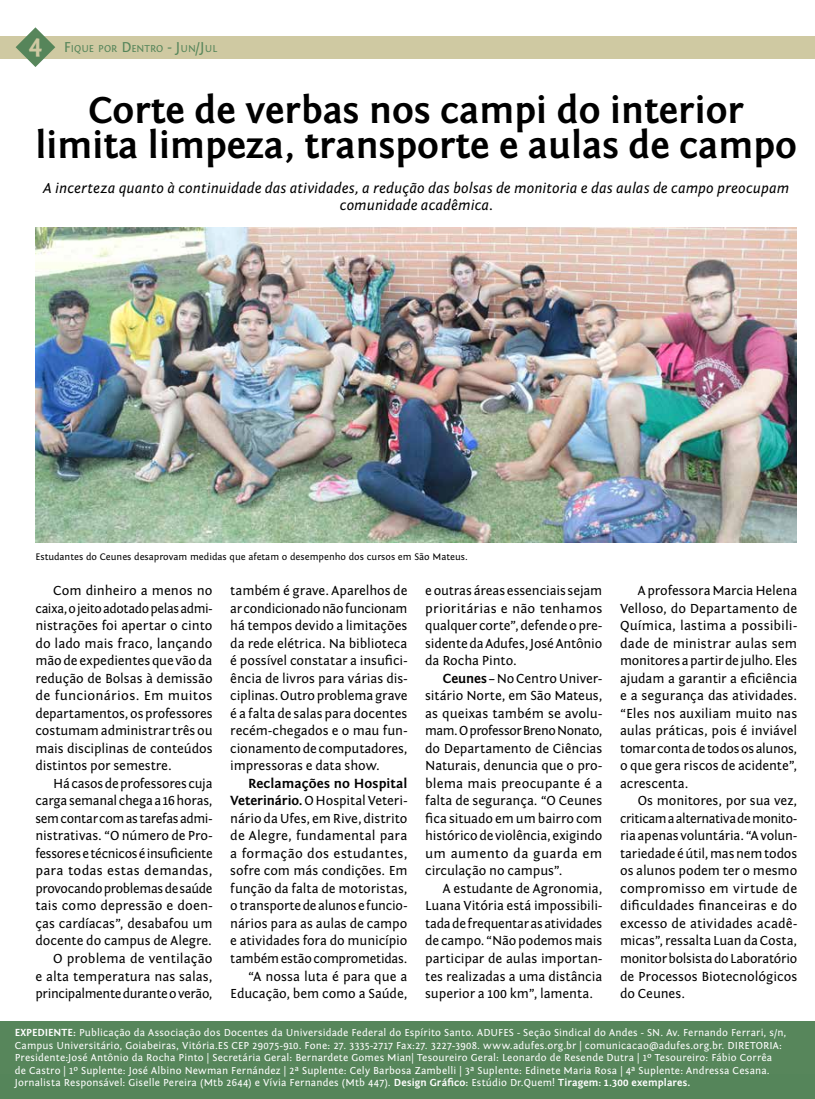
<style>
.page{position:relative;width:815px;height:1099px;background:#fff}
.page>*{position:absolute;margin:0;border:0;box-sizing:border-box;transform-origin:0 0}
.t1{font:700 38.75px/35px "Fontin Sans";color:#000;text-align:center}
.t2{font:italic 15px/17.5px "Fontin Sans";letter-spacing:.01em;color:#000;text-align:center}
.t3{font:13.75px/17.5px "Fontin Sans";letter-spacing:-.005em;color:#000;text-align:justify}
.t4{font:10.62px/12.5px "Fontin Sans";letter-spacing:.015em;color:#fff}
.t5{font:10.5px "Fontin Sans Small Caps";color:#55855a}
.t6{font:10px "Fontin Sans";color:#000}
.s1{font-family:"Fontin Sans";font-weight:700;font-size:26.25px;color:#cfc9a2}
.s2{font-size:15px}
.s3{font-weight:700}
</style>
<div class="page">
<div style="left:0;top:36px;width:815px;height:22px;background:#cfc9a2"></div>
<svg style="left:16px;top:27px;width:39px;height:40px"></svg>
<div style="left:0;top:1020px;width:815px;height:78px;background:#55855a"></div>
<img style="left:35px;top:228px;width:762px;height:314px">
<p class="t5" style="left:29px;top:43px;width:190px"><span class="s1">4</span> <span class="s2">F</span>IQUE POR <span class="s2">D</span>ENTRO <span class="s2">- J</span>UN<span class="s2">/J</span>UL</p>
<h1 class="t1" style="left:35px;top:93px;width:763px">Corte de verbas nos campi do interior limita limpeza, transporte e aulas de campo</h1>
<p class="t2" style="left:43px;top:179px;width:747px">A incerteza quanto à continuidade das atividades, a redução das bolsas de monitoria e das aulas de campo preocupam comunidade acadêmica.</p>
<p class="t6" style="left:35px;top:551px;width:434px">Estudantes do Ceunes desaprovam medidas que afetam o desempenho dos cursos em São Mateus.</p>
<p class="t3" style="left:35px;top:582px;width:179px;text-indent:18px">Com dinheiro a menos no caixa, o jeito adotado pelas admi&shy;nistrações foi apertar o cinto do lado mais fraco, lançando mão de expedientes que vão da redução de Bolsas à demissão de funcionários. Em muitos departamentos, os professores costumam administrar três ou mais disciplinas de conteúdos distintos por semestre.</p>
<p class="t3" style="left:35px;top:774px;width:179px;text-align:right">Há casos de professores cuja carga semanal chega a 16 horas, sem contar com as tarefas admi&shy;nistrativas. “O número de Pro&shy;fessores e técnicos é insuficiente para todas estas demandas, provocando problemas de saúde tais como depressão e doen&shy;ças cardíacas”, desabafou um docente do campus de Alegre.<br>O problema de ventilação<br>e alta temperatura nas salas, principalmente durante o verão,</p>
<p class="t3" style="left:230px;top:582px;width:179px">também é grave. Aparelhos de ar condicionado não funcionam há tempos devido a limitações da rede elétrica. Na biblioteca é possível constatar a insufici&shy;ência de livros para várias dis&shy;ciplinas. Outro problema grave é a falta de salas para docentes recém-chegados e o mau fun&shy;cionamento de computadores, impressoras e data show.</p>
<p class="t3" style="left:230px;top:774px;width:179px;text-align:right"><span class="s3">Reclamações no Hospital<br>Veterinário.</span> O Hospital Veteri&shy;nário da Ufes, em Rive, distrito de Alegre, fundamental para a formação dos estudantes, sofre com más condições. Em função da falta de motoristas, o transporte de alunos e funcio&shy;nários para as aulas de campo e atividades fora do município também estão comprometidas. “A nossa luta é para que a<br>Educação, bem como a Saúde,</p>
<p class="t3" style="left:425px;top:582px;width:179px">e outras áreas essenciais sejam prioritárias e não tenhamos qualquer corte”, defende o pre&shy;sidente da Adufes, José Antônio da Rocha Pinto.</p>
<p class="t3" style="left:425px;top:669px;width:179px;text-indent:18px"><span class="s3">Ceunes</span> – No Centro Univer&shy;sitário Norte, em São Mateus, as queixas também se avolu&shy;mam. O professor Breno Nonato, do Departamento de Ciências Naturais, denuncia que o pro&shy;blema mais preocupante é a falta de segurança. “O Ceunes fica situado em um bairro com histórico de violência, exigindo um aumento da guarda em circulação no campus”.</p>
<p class="t3" style="left:425px;top:879px;width:179px;text-indent:18px">A estudante de Agronomia, Luana Vitória está impossibili&shy;tada de frequentar as atividades de campo. “Não podemos mais participar de aulas importan&shy;tes realizadas a uma distância superior a 100 km”, lamenta.</p>
<p class="t3" style="left:620px;top:582px;width:179px;text-indent:18px">A professora Marcia Helena Velloso, do Departamento de Química, lastima a possibili&shy;dade de ministrar aulas sem monitores a partir de julho. Eles ajudam a garantir a eficiência e a segurança das atividades. “Eles nos auxiliam muito nas aulas práticas, pois é inviável tomar conta de todos os alunos, o que gera riscos de acidente”, acrescenta.</p>
<p class="t3" style="left:620px;top:792px;width:179px;text-indent:18px">Os monitores, por sua vez, criticam a alternativa de monito&shy;ria apenas voluntária. “A volun&shy;tariedade é útil, mas nem todos os alunos podem ter o mesmo compromisso em virtude de dificuldades financeiras e do excesso de atividades acadê&shy;micas”, ressalta Luan da Costa, monitor bolsista do Laboratório de Processos Biotecnológicos do Ceunes.</p>
<p class="t4" style="left:15px;top:1026px;width:773px"><span class="s3">EXPEDIENTE:</span> Publicação da Associação dos Docentes da Universidade Federal do Espírito Santo. ADUFES - Seção Sindical do Andes - SN. Av. Fernando Ferrari, s/n, Campus Universitário, Goiabeiras, Vitória.ES CEP 29075-910. Fone: 27. 3335-2717 Fax:27. 3227-3908. www.adufes.org.br | comunicacao@adufes.org.br. DIRETORIA:<br>Presidente:José Antônio da Rocha Pinto | Secretária Geral: Bernardete Gomes Mian| Tesoureiro Geral: Leonardo de Resende Dutra | 1º Tesoureiro: Fábio Corrêa<br>de Castro | 1º Suplente: José Albino Newman Fernández | 2ª Suplente: Cely Barbosa Zambelli | 3ª Suplente: Edinete Maria Rosa | 4ª Suplente: Andressa Cesana.<br>Jornalista Responsável: Giselle Pereira (Mtb 2644) e Vívia Fernandes (Mtb 447). <span class="s3">Design Gráfico:</span> Estúdio Dr.Quem! <span class="s3">Tiragem: 1.300 exemplares.</span></p>
</div>
